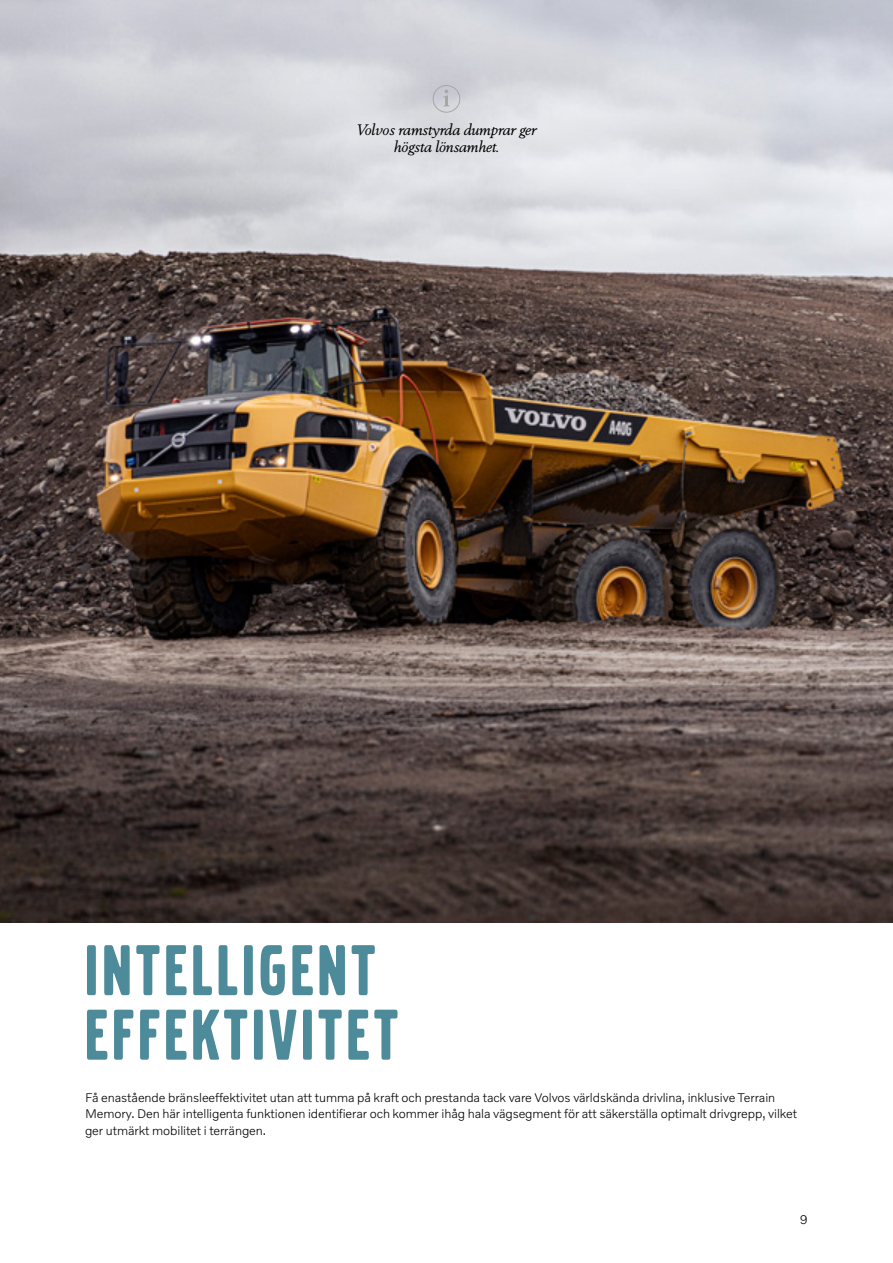
<style>
.page{position:relative;width:893px;height:1263px;background:#fff}
.page>*{position:absolute;margin:0;border:0;box-sizing:border-box;transform-origin:0 0}
.t1{font:75px/64.5px "Volvo Broad Pro";letter-spacing:.06em;color:#4e8b9a}
.t2{font:italic 15px/16.5px "Volvo Serif Pro";letter-spacing:-.005em;color:#000;text-align:center}
.t3{font:300 12.75px/16.5px "Volvo Novum";letter-spacing:-.005em;color:#000}
</style>
<div class="page">
<img style="left:0;top:259px;width:893px;height:664px">
<svg style="left:0;top:0;width:893px;height:259px;background:#d3d4da"></svg>
<svg style="left:433px;top:85px;width:27px;height:28px"></svg>
<p class="t2" style="left:356px;top:122px;width:182px">Volvos ramstyrda dumprar ger högsta lönsamhet.</p>
<h1 class="t1" style="left:85px;top:939px;width:314px">INTELLIGENT<br>EFFEKTIVITET</h1>
<p class="t3" style="left:85px;top:1088px;width:714px">Få enastående bränsleeffektivitet utan att tumma på kraft och prestanda tack vare Volvos världskända drivlina, inklusive Terrain<br>Memory. Den här intelligenta funktionen identifierar och kommer ihåg hala vägsegment för att säkerställa optimalt drivgrepp, vilket ger utmärkt mobilitet i terrängen.</p>
<p class="t3" style="left:800px;top:1210px;width:10px">9</p>
</div>
